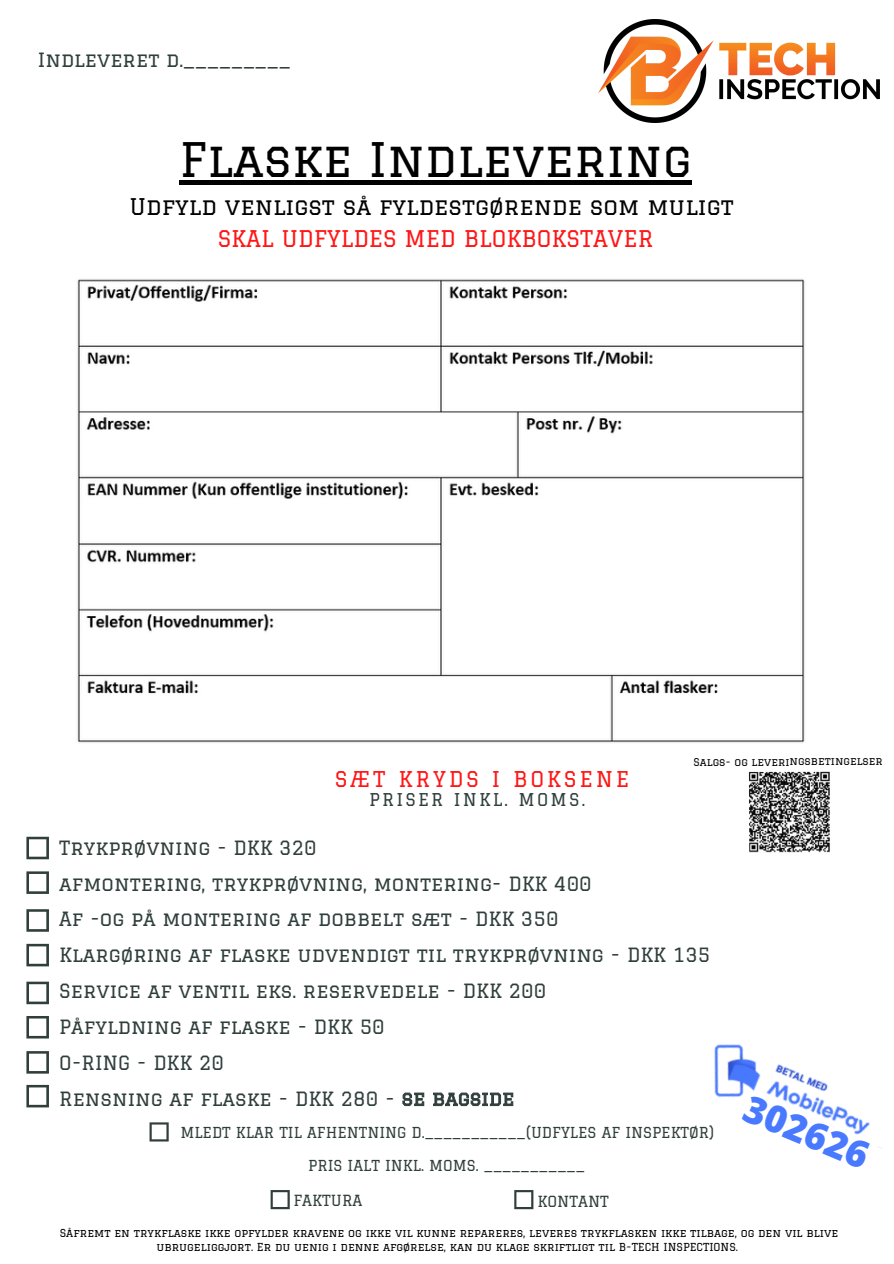
<style>
.page{position:relative;width:894px;height:1264px;background:#fff}
.page>*{position:absolute;margin:0;border:0;box-sizing:border-box;transform-origin:0 0}
.t1{font:46.5px "Graduate";color:#000}
.t2{font:800 37.65px "Open Sans";color:#4879ff}
.t3{font:22.5px "Graduate";color:#000}
.t4{font:22.5px "Graduate";color:#ff1616}
.t5{font:21.3px "Graduate";letter-spacing:.13em;color:#ff1616}
.t6{font:19.2px/35.8px "Graduate";color:#303f3c}
.t7{font:17.25px "Graduate";letter-spacing:.13em;color:#303f3c}
.t8{font:15px "Graduate";color:#303f3c}
.t9{font:14.85px "Graduate";color:#303f3c}
.t10{font:10.8px/14.4px "Graduate";color:#000;text-align:center}
.t11{font:10.5px "Graduate";letter-spacing:-.005em;color:#000}
</style>
<div class="page">
<img style="left:598px;top:20px;width:281px;height:102px">
<svg style="left:26px;top:836px;width:23px;height:23px"></svg>
<svg style="left:26px;top:871px;width:23px;height:22px"></svg>
<svg style="left:26px;top:909px;width:23px;height:22px"></svg>
<svg style="left:26px;top:943px;width:23px;height:23px"></svg>
<svg style="left:26px;top:1051px;width:23px;height:22px"></svg>
<svg style="left:26px;top:981px;width:23px;height:23px"></svg>
<svg style="left:26px;top:1016px;width:23px;height:22px"></svg>
<img style="left:748px;top:771px;width:82px;height:81px">
<img style="left:77px;top:279px;width:728px;height:464px">
<svg style="left:149px;top:1122px;width:20px;height:19px"></svg>
<img style="left:714px;top:1044px;width:114px;height:53px">
<svg style="left:726px;top:1090px;width:157px;height:59px"></svg>
<svg style="left:26px;top:1084px;width:23px;height:23px"></svg>
<div style="left:179px;top:180px;width:512px;height:5px;background:#000"></div>
<svg style="left:270px;top:1190px;width:20px;height:19px"></svg>
<svg style="left:514px;top:1190px;width:19px;height:19px"></svg>
<p class="t6" style="left:38px;top:41px;width:254px">Indleveret d._________</p>
<h1 class="t1" style="left:179px;top:132px;width:513px">Flaske Indlevering</h1>
<p class="t3" style="left:129px;top:194px;width:605px">Udfyld venligst så fyldestgørende som muligt</p>
<p class="t4" style="left:217px;top:225px;width:437px">SKAL UDFYLDES MED BLOKBOKSTAVER</p>
<p class="t5" style="left:334px;top:767px;width:296px">SÆT KRYDS I BOKSENE</p>
<p class="t7" style="left:369px;top:789px;width:217px">PRISER INKL. MOMS.</p>
<p class="t11" style="left:693px;top:755px;width:191px">Salgs- og leveringsbetingelser</p>
<p class="t6" style="left:59px;top:829px;width:652px">Trykprøvning - DKK 320<br>afmontering, trykprøvning, montering- DKK 400<br>Af -og på montering af dobbelt sæt - DKK 350<br>Klargøring af flaske udvendigt til trykprøvning - DKK 135<br>Service af ventil eks. reservedele - DKK 200<br>Påfyldning af flaske - DKK 50<br>O-RING - DKK 20<br>Rensning af flaske - DKK 280 - se bagside</p>
<p class="t9" style="left:180px;top:1123px;width:535px">MLEDT KLAR TIL AFHENTNING D.___________(UDFYLES AF INSPEKTØR)</p>
<p class="t9" style="left:308px;top:1156px;width:278px">PRIS IALT INKL. MOMS. ___________</p>
<p class="t8" style="left:293px;top:1191px;width:70px">FAKTURA</p>
<p class="t8" style="left:537px;top:1192px;width:73px">KONTANT</p>
<h2 class="t2" style="left:756px;top:1081px;width:134px;rotate:23deg">302626</h2>
<p class="t10" style="left:60px;top:1225px;width:779px">Såfremt en trykflaske ikke opfylder kravene og ikke vil kunne repareres, leveres trykflasken ikke tilbage, og den vil blive ubrugeliggjort. Er du uenig i denne afgørelse, kan du klage skriftligt til B-TECH INSPECTIONS.</p>
</div>
